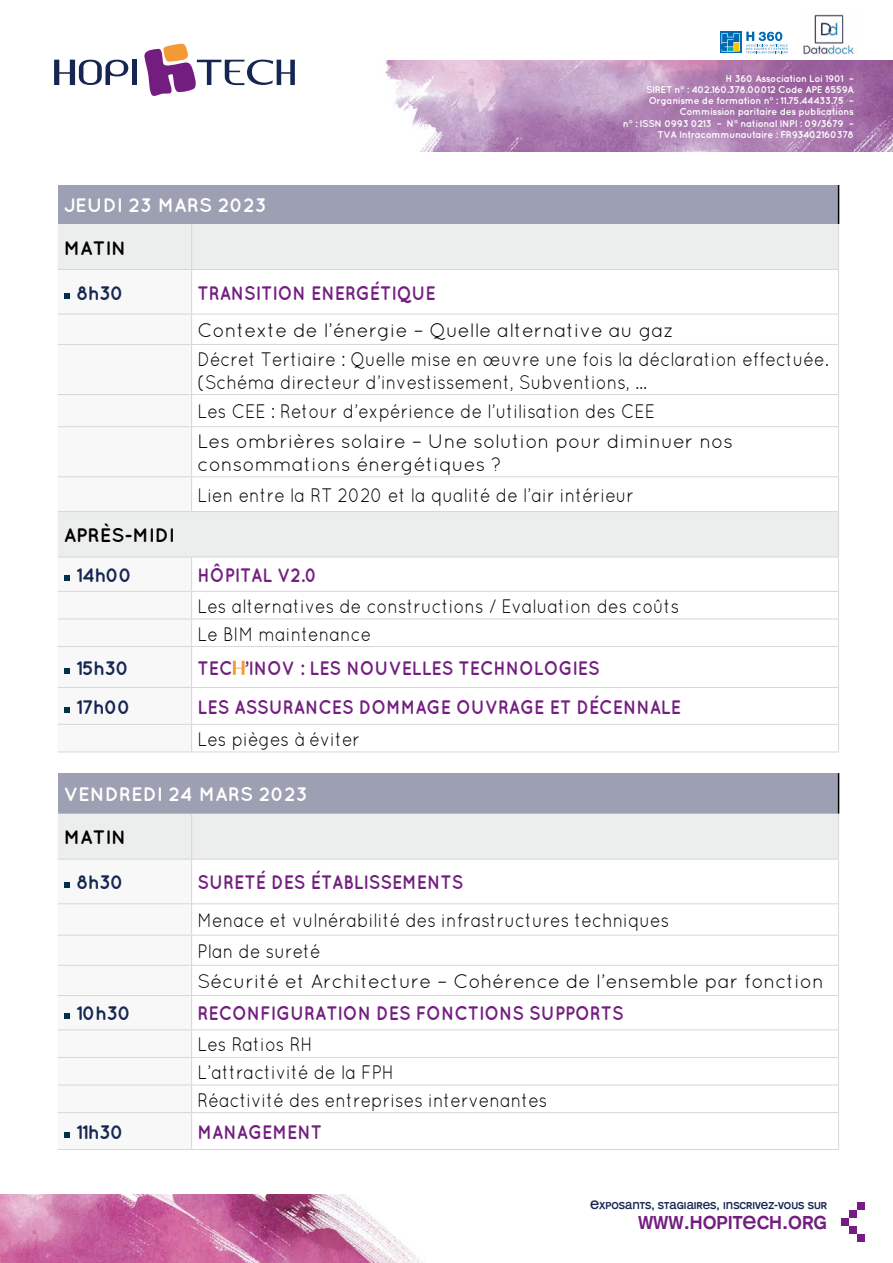
<style>
.page{position:relative;width:893px;height:1263px;background:#fff}
.page>*{position:absolute;margin:0;border:0;box-sizing:border-box;transform-origin:0 0}
.t1{font:22.5px "Mono Alphabet";color:#731e80}
.t2{font:19.5px/27.6px "Quicksand";color:#000;scale:.89 1}
.t3{font:19.5px/29px "Quicksand";color:#000}
.t4{font:700 19.5px "Quicksand";color:#731e80;scale:.89 1}
.t5{font:700 19.5px "Quicksand";color:#fff}
.t6{font:700 19.5px "Quicksand";letter-spacing:-.04em;color:#152652}
.t7{font:700 19.5px "Quicksand";color:#000}
.t8{font:12px "Mono Alphabet";color:#152652}
.t9{font:700 9.75px/11.2px "Quicksand";letter-spacing:-.035em;color:#fff;text-align:right}
</style>
<div class="page">
<div style="left:58px;top:185px;width:781px;height:39px;background:#9d9fb2"></div>
<svg style="left:58px;top:224px;width:780px;height:333px"></svg>
<svg style="left:58px;top:270px;width:134px;height:482px"></svg>
<hr style="left:838px;top:185px;width:1px;height:39px;background:#000">
<hr style="left:191px;top:224px;width:1px;height:45px;background:#d6d6df">
<hr style="left:58px;top:269px;width:134px;height:1px;background:#d6d6df">
<hr style="left:191px;top:270px;width:1px;height:44px;background:#d6d6df">
<hr style="left:192px;top:269px;width:646px;height:1px;background:#d6d6df">
<hr style="left:58px;top:314px;width:134px;height:1px;background:#d6d6df">
<hr style="left:58px;top:344px;width:134px;height:1px;background:#d6d6df">
<hr style="left:191px;top:314px;width:1px;height:30px;background:#d6d6df">
<hr style="left:191px;top:345px;width:1px;height:49px;background:#d6d6df">
<svg style="left:191px;top:725px;width:1px;height:27px"></svg>
<hr style="left:192px;top:314px;width:646px;height:1px;background:#d6d6df">
<hr style="left:192px;top:344px;width:646px;height:1px;background:#d6d6df">
<hr style="left:192px;top:591px;width:646px;height:1px;background:#d6d6df">
<hr style="left:192px;top:724px;width:646px;height:1px;background:#d6d6df">
<hr style="left:58px;top:394px;width:134px;height:1px;background:#d6d6df">
<hr style="left:191px;top:395px;width:1px;height:31px;background:#d6d6df">
<hr style="left:191px;top:427px;width:1px;height:49px;background:#d6d6df">
<svg style="left:191px;top:592px;width:1px;height:54px"></svg>
<hr style="left:192px;top:394px;width:646px;height:1px;background:#d6d6df">
<hr style="left:192px;top:619px;width:646px;height:1px;background:#d6d6df">
<hr style="left:192px;top:752px;width:647px;height:1px;background:#d6d6df">
<hr style="left:58px;top:426px;width:134px;height:1px;background:#d6d6df">
<hr style="left:58px;top:476px;width:134px;height:1px;background:#d6d6df">
<hr style="left:191px;top:477px;width:1px;height:34px;background:#d6d6df">
<hr style="left:192px;top:426px;width:646px;height:1px;background:#d6d6df">
<hr style="left:192px;top:476px;width:647px;height:1px;background:#d6d6df">
<hr style="left:192px;top:646px;width:646px;height:1px;background:#d6d6df">
<hr style="left:838px;top:477px;width:1px;height:34px;background:#d6d6df">
<hr style="left:58px;top:511px;width:134px;height:1px;background:#d6d6df">
<hr style="left:192px;top:511px;width:647px;height:1px;background:#d6d6df">
<hr style="left:838px;top:512px;width:1px;height:45px;background:#d6d6df">
<hr style="left:58px;top:557px;width:134px;height:1px;background:#d6d6df">
<hr style="left:58px;top:687px;width:134px;height:1px;background:#d6d6df">
<hr style="left:191px;top:557px;width:1px;height:34px;background:#d6d6df">
<hr style="left:191px;top:688px;width:1px;height:36px;background:#d6d6df">
<hr style="left:192px;top:557px;width:647px;height:1px;background:#d6d6df">
<hr style="left:192px;top:687px;width:646px;height:1px;background:#d6d6df">
<hr style="left:58px;top:591px;width:134px;height:1px;background:#d6d6df">
<hr style="left:58px;top:724px;width:134px;height:1px;background:#d6d6df">
<hr style="left:58px;top:619px;width:134px;height:1px;background:#d6d6df">
<hr style="left:58px;top:752px;width:134px;height:1px;background:#d6d6df">
<hr style="left:58px;top:646px;width:134px;height:1px;background:#d6d6df">
<hr style="left:191px;top:647px;width:1px;height:40px;background:#d6d6df">
<hr style="left:838px;top:224px;width:1px;height:45px;background:#d9dadb">
<hr style="left:838px;top:269px;width:1px;height:45px;background:#d9dadb">
<hr style="left:838px;top:314px;width:1px;height:30px;background:#d9dadb">
<hr style="left:838px;top:344px;width:1px;height:51px;background:#d9dadb">
<svg style="left:838px;top:724px;width:1px;height:28px"></svg>
<hr style="left:838px;top:395px;width:1px;height:32px;background:#d9dadb">
<hr style="left:838px;top:427px;width:1px;height:49px;background:#d9dadb">
<svg style="left:838px;top:591px;width:1px;height:55px"></svg>
<hr style="left:838px;top:557px;width:1px;height:34px;background:#d9dadb">
<hr style="left:838px;top:687px;width:1px;height:37px;background:#d9dadb">
<hr style="left:838px;top:646px;width:1px;height:41px;background:#d9dadb">
<svg style="left:64px;top:293px;width:6px;height:6px"></svg>
<svg style="left:64px;top:575px;width:6px;height:6px"></svg>
<svg style="left:64px;top:668px;width:6px;height:6px"></svg>
<svg style="left:233px;top:661px;width:12px;height:14px"></svg>
<svg style="left:64px;top:707px;width:6px;height:6px"></svg>
<div style="left:58px;top:773px;width:781px;height:41px;background:#9d9fb2"></div>
<hr style="left:838px;top:773px;width:1px;height:41px;background:#000">
<hr style="left:192px;top:1149px;width:647px;height:1px;background:#d6d6df">
<hr style="left:58px;top:1149px;width:134px;height:1px;background:#d6d6df">
<svg style="left:58px;top:814px;width:781px;height:335px"></svg>
<svg style="left:54px;top:60px;width:74px;height:25px"></svg>
<div style="left:132px;top:60px;width:5px;height:25px;background:#152652"></div>
<svg style="left:144px;top:43px;width:151px;height:53px"></svg>
<div style="left:857px;top:1202px;width:7px;height:8px;background:#731e80"></div>
<div style="left:849px;top:1210px;width:8px;height:8px;background:#731e80"></div>
<div style="left:857px;top:1234px;width:7px;height:8px;background:#731e80"></div>
<div style="left:849px;top:1226px;width:8px;height:8px;background:#731e80"></div>
<div style="left:841px;top:1218px;width:8px;height:8px;background:#731e80"></div>
<img style="left:0;top:1194px;width:423px;height:69px">
<img style="left:385px;top:61px;width:508px;height:90px">
<div style="left:720px;top:32px;width:21px;height:21px;background:#006ab3"></div>
<svg style="left:721px;top:33px;width:19px;height:19px"></svg>
<svg style="left:746px;top:32px;width:42px;height:21px"></svg>
<img style="left:803px;top:14px;width:51px;height:42px">
<p class="t9" style="left:623px;top:72px;width:233px">H 360 Association Loi 1901 –<br>SIRET n° : 402.160.378.00012 Code APE 8559A Organisme de formation n° : 11.75.44433.75 – Commission paritaire des publications<br>n° : ISSN 0993 0213 – N° national INPI : 09/3679 – TVA Intracommunautaire : FR93402160378</p>
<p class="t5" style="left:64px;top:194px;width:204px">JEUDI 23 MARS 2023</p>
<p class="t7" style="left:64px;top:236px;width:64px">MATIN</p>
<p class="t6" style="left:76px;top:281px;width:49px">8h30</p>
<p class="t4" style="left:198px;top:281px;width:269px">TRANSITION ENERGÉTIQUE</p>
<p class="t3" style="left:198px;top:316px;width:633px">Contexte de l’énergie – Quelle alternative au gaz<br>Décret Tertiaire : Quelle mise en œuvre une fois la déclaration effectuée.</p>
<p class="t2" style="left:198px;top:367px;width:603px;line-height:29.8px">(Schéma directeur d’investissement, Subventions, …<br>Les CEE : Retour d’expérience de l’utilisation des CEE<br>Les ombrières solaire – Une solution pour diminuer nos</p>
<p class="t3" style="left:198px;top:448px;width:438px;line-height:31.2px">consommations énergétiques ?<br>Lien entre la RT 2020 et la qualité de l’air intérieur</p>
<p class="t7" style="left:64px;top:524px;width:113px">APRÈS-MIDI</p>
<p class="t6" style="left:76px;top:563px;width:58px">14h00</p>
<p class="t4" style="left:198px;top:563px;width:136px">HÔPITAL V2.0</p>
<p class="t2" style="left:198px;top:592px;width:543px">Les alternatives de constructions / Evaluation des coûts<br>Le BIM maintenance</p>
<p class="t6" style="left:76px;top:656px;width:54px">15h30</p>
<p class="t4" style="left:198px;top:656px;width:453px">TEC ’INOV : LES NOUVELLES TECHNOLOGIES</p>
<p class="t6" style="left:76px;top:695px;width:56px">17h00</p>
<p class="t4" style="left:198px;top:695px;width:545px">LES ASSURANCES DOMMAGE OUVRAGE ET DÉCENNALE</p>
<p class="t2" style="left:198px;top:725px;width:184px">Les pièges à éviter</p>
<p class="t5" style="left:64px;top:783px;width:245px">VENDREDI 24 MARS 2023</p>
<p class="t7" style="left:64px;top:826px;width:64px">MATIN</p>
<p class="t6" style="left:76px;top:871px;width:49px">8h30</p>
<p class="t4" style="left:198px;top:871px;width:300px">SURETÉ DES ÉTABLISSEMENTS</p>
<p class="t2" style="left:198px;top:905px;width:705px;line-height:30.5px">Menace et vulnérabilité des infrastructures techniques<br>Plan de sureté<br>Sécurité et Architecture – Cohérence de l’ensemble par fonction</p>
<p class="t6" style="left:76px;top:1002px;width:56px">10h30</p>
<p class="t4" style="left:198px;top:1002px;width:480px">RECONFIGURATION DES FONCTIONS SUPPORTS</p>
<p class="t2" style="left:198px;top:1031px;width:395px">Les Ratios RH<br>L’attractivité de la FPH<br>Réactivité des entreprises intervenantes</p>
<p class="t6" style="left:76px;top:1120px;width:49px">11h30</p>
<p class="t4" style="left:198px;top:1120px;width:141px">MANAGEMENT</p>
<p class="t8" style="left:590px;top:1198px;width:238px">Exposants, stagiaires, inscrivez-vous sur</p>
<p class="t1" style="left:638px;top:1208px;width:190px">www.hopitech.org</p>
</div>
